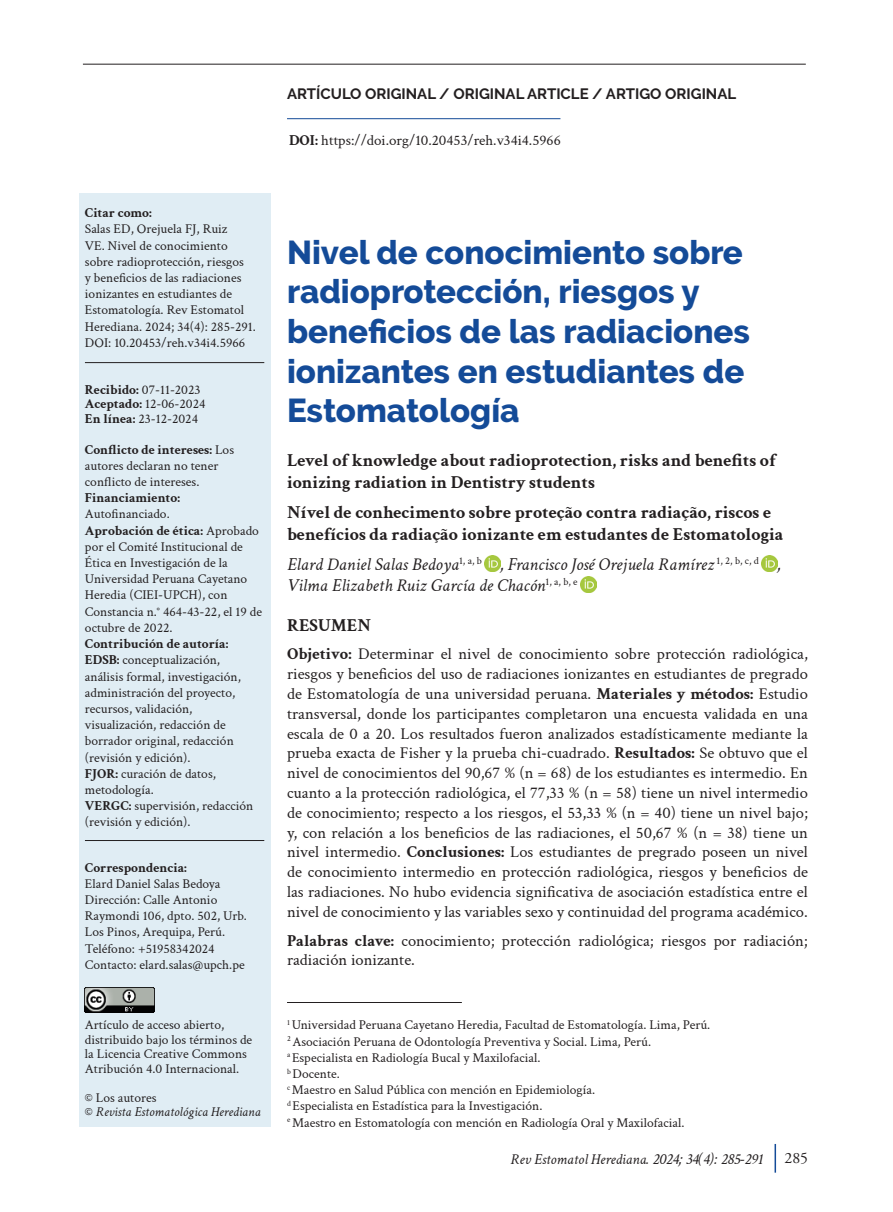
<style>
.page{position:relative;width:893px;height:1212px;background:#fff}
.page>*{position:absolute;margin:0;border:0;box-sizing:border-box;transform-origin:0 0}
.titulo{font:800 33px/39.6px "Raleway";color:#144b98}
.Sub1{font:700 18px/21.6px "Crimson Text";color:#231f20}
.Autores{font:italic 18px/21.6px "Crimson Text";color:#231f20}
.Parrafo1{font:16.5px/19.8px "Crimson Text";color:#231f20;text-align:justify}
.t1{font:15.75px "Adobe Garamond Pro";color:#231f20}
.cabecera_10pts{font:700 15px "Raleway";color:#231f20}
.doi{font:15px "Crimson Text";color:#231f20}
.t2{font:italic 15px "Crimson Text";color:#231f20}
.citar_como{font:13.5px/16.2px "Crimson Text";color:#231f20}
.pie{font:13.5px "Crimson Text";color:#231f20}
.recibido{font:13.5px/14.5px "Crimson Text";color:#231f20}
.citar_como-2{font:700 13.5px/16.2px "Crimson Text";color:#231f20}
.c{font:italic 13.5px "Crimson Text";color:#231f20}
.c-2{font:13.5px "Crimson Text";color:#231f20}
.s1{font-weight:700}
.s2{font-weight:400}
.s3{font-style:normal}
.s4{font-size:15.75px}
</style>
<div class="page">
<hr style="left:83px;top:64px;width:723px;height:1px;background:#231f20">
<hr style="left:774px;top:1144px;width:2px;height:28px;background:#144b98">
<div style="left:79px;top:194px;width:191px;height:933px;background:#e0edf4"></div>
<hr style="left:85px;top:362px;width:179px;height:1px;background:#231f20">
<hr style="left:85px;top:840px;width:179px;height:1px;background:#231f20">
<img style="left:85px;top:988px;width:70px;height:24px">
<hr style="left:287px;top:118px;width:273px;height:1px;background:#144b98">
<hr style="left:287px;top:1002px;width:175px;height:1px;background:#231f20">
<img style="left:484px;top:555px;width:16px;height:16px">
<img style="left:761px;top:555px;width:16px;height:16px">
<img style="left:580px;top:577px;width:16px;height:16px">
<p class="citar_como-2" style="left:85px;top:204px;width:68px">Citar como:</p>
<p class="citar_como" style="left:85px;top:220px;width:172px">Salas ED, Orejuela FJ, Ruiz<br>VE. Nivel de conocimiento sobre radioprotección, riesgos<br>y beneficios de las radiaciones ionizantes en estudiantes de<br>Estomatología. Rev Estomatol<br>Herediana. 2024; 34(4): 285-291.<br>DOI: 10.20453/reh.v34i4.5966</p>
<p class="recibido" style="left:85px;top:382px;width:117px"><span class="s1">Recibido:</span> 07-11-2023</p>
<p class="recibido" style="left:85px;top:396px;width:122px"><span class="s1">Aceptado:</span> 12-06-2024</p>
<p class="recibido" style="left:85px;top:411px;width:115px"><span class="s1">En línea:</span> 23-12-2024</p>
<p class="citar_como" style="left:85px;top:441px;width:151px"><span class="s1">Conflicto de intereses:</span> Los autores declaran no tener conflicto de intereses.</p>
<p class="citar_como-2" style="left:85px;top:489px;width:97px">Financiamiento:<br><span class="s2">Autofinanciado.</span></p>
<p class="citar_como" style="left:85px;top:522px;width:179px"><span class="s1">Aprobación de ética:</span> Aprobado por el Comité Institucional de<br>Ética en Investigación de la<br>Universidad Peruana Cayetano<br>Heredia (CIEI-UPCH), con<br>Constancia n.° 464-43-22, el 19 de octubre de 2022.</p>
<p class="citar_como-2" style="left:85px;top:634px;width:145px">Contribución de autoría:</p>
<p class="citar_como" style="left:85px;top:651px;width:157px"><span class="s1">EDSB:</span> conceptualización, análisis formal, investigación, administración del proyecto, recursos, validación, visualización, redacción de borrador original, redacción (revisión y edición).</p>
<p class="citar_como" style="left:85px;top:765px;width:132px"><span class="s1">FJOR:</span> curación de datos, metodología.</p>
<p class="citar_como" style="left:85px;top:797px;width:170px"><span class="s1">VERGC:</span> supervisión, redacción (revisión y edición).</p>
<p class="citar_como-2" style="left:85px;top:858px;width:103px">Correspondencia:</p>
<p class="citar_como" style="left:85px;top:875px;width:137px">Elard Daniel Salas Bedoya</p>
<p class="citar_como" style="left:85px;top:891px;width:164px">Dirección: Calle Antonio<br>Raymondi 106, dpto. 502, Urb.<br>Los Pinos, Arequipa, Perú.</p>
<p class="citar_como" style="left:85px;top:940px;width:131px">Teléfono: +51958342024</p>
<p class="citar_como" style="left:85px;top:956px;width:161px">Contacto: elard.salas@upch.pe</p>
<p class="recibido" style="left:85px;top:1017px;width:169px">Artículo de acceso abierto, distribuido bajo los términos de la Licencia Creative Commons<br>Atribución 4.0 Internacional.</p>
<p class="c-2" style="left:85px;top:1088px;width:73px">© Los autores</p>
<p class="c" style="left:85px;top:1102px;width:177px"><span class="s3">©</span> Revista Estomatológica Herediana</p>
<p class="cabecera_10pts" style="left:287px;top:85px;width:451px">ARTÍCULO ORIGINAL / ORIGINAL ARTICLE / ARTIGO ORIGINAL</p>
<p class="doi" style="left:289px;top:129px;width:273px"><span class="s1">DOI:</span> https://doi.org/10.20453/reh.v34i4.5966</p>
<p class="titulo" style="left:287px;top:233px;width:464px">Nivel de conocimiento sobre radioprotección, riesgos y beneficios de las radiaciones ionizantes en estudiantes de<br>Estomatología</p>
<p class="Sub1" style="left:287px;top:448px;width:490px">Level of knowledge about radioprotection, risks and benefits of ionizing radiation in Dentistry students</p>
<p class="Sub1" style="left:287px;top:500px;width:498px">Nível de conhecimento sobre proteção contra radiação, riscos e benefícios da radiação ionizante em estudantes de Estomatologia</p>
<p class="Autores" style="left:287px;top:552px;width:495px">Elard Daniel Salas Bedoya<sup>1,</sup> <sup>a,</sup> <sup>b</sup> , Francisco José Orejuela Ramírez <sup>1,</sup> <sup>2,</sup> <sup>b,</sup> <sup>c,</sup> <sup>d</sup> ,<br>Vilma Elizabeth Ruiz García de Chacón<sup>1,</sup> <sup>a,</sup> <sup>b,</sup> <sup>e</sup></p>
<p class="Sub1" style="left:287px;top:613px;width:86px">RESUMEN</p>
<p class="Parrafo1" style="left:287px;top:643px;width:522px"><span class="s1">Objetivo:</span> Determinar el nivel de conocimiento sobre protección radiológica, riesgos y beneficios del uso de radiaciones ionizantes en estudiantes de pregrado de Estomatología de una universidad peruana. <span class="s1">Materiales y métodos:</span> Estudio transversal, donde los participantes completaron una encuesta validada en una escala de 0 a 20. Los resultados fueron analizados estadísticamente mediante la prueba exacta de Fisher y la prueba chi-cuadrado. <span class="s1">Resultados:</span> Se obtuvo que el nivel de conocimientos del 90,67 % (n = 68) de los estudiantes es intermedio. En cuanto a la protección radiológica, el 77,33 % (n = 58) tiene un nivel intermedio de conocimiento; respecto a los riesgos, el 53,33 % (n = 40) tiene un nivel bajo; y, con relación a los beneficios de las radiaciones, el 50,67 % (n = 38) tiene un nivel intermedio. <span class="s1">Conclusiones:</span> Los estudiantes de pregrado poseen un nivel de conocimiento intermedio en protección radiológica, riesgos y beneficios de las radiaciones. No hubo evidencia significativa de asociación estadística entre el nivel de conocimiento y las variables sexo y continuidad del programa académico.</p>
<p class="Parrafo1" style="left:287px;top:930px;width:522px"><span class="s1">Palabras clave:</span> conocimiento; protección radiológica; riesgos por radiación; radiación ionizante.</p>
<p class="pie" style="left:287px;top:1016px;width:425px"><sup>1</sup> Universidad Peruana Cayetano Heredia, Facultad de Estomatología. Lima, Perú.</p>
<p class="pie" style="left:287px;top:1032px;width:366px"><sup>2</sup> Asociación Peruana de Odontología Preventiva y Social. Lima, Perú.</p>
<p class="pie" style="left:287px;top:1048px;width:255px"><sup>a</sup> Especialista en Radiología Bucal y Maxilofacial.</p>
<p class="pie" style="left:287px;top:1064px;width:54px"><sup>b</sup> Docente.</p>
<p class="pie" style="left:287px;top:1080px;width:310px"><sup>c</sup> Maestro en Salud Pública con mención en Epidemiología.</p>
<p class="pie" style="left:287px;top:1097px;width:257px"><sup>d</sup> Especialista en Estadística para la Investigación.</p>
<p class="pie" style="left:287px;top:1113px;width:399px"><sup>e</sup> Maestro en Estomatología con mención en Radiología Oral y Maxilofacial.</p>
<p class="t2" style="left:510px;top:1148px;width:254px">Rev Estomatol Herediana. <span class="s4">2024; 34(4): 285-291</span></p>
<p class="t1" style="left:784px;top:1149px;width:25px">285</p>
</div>
